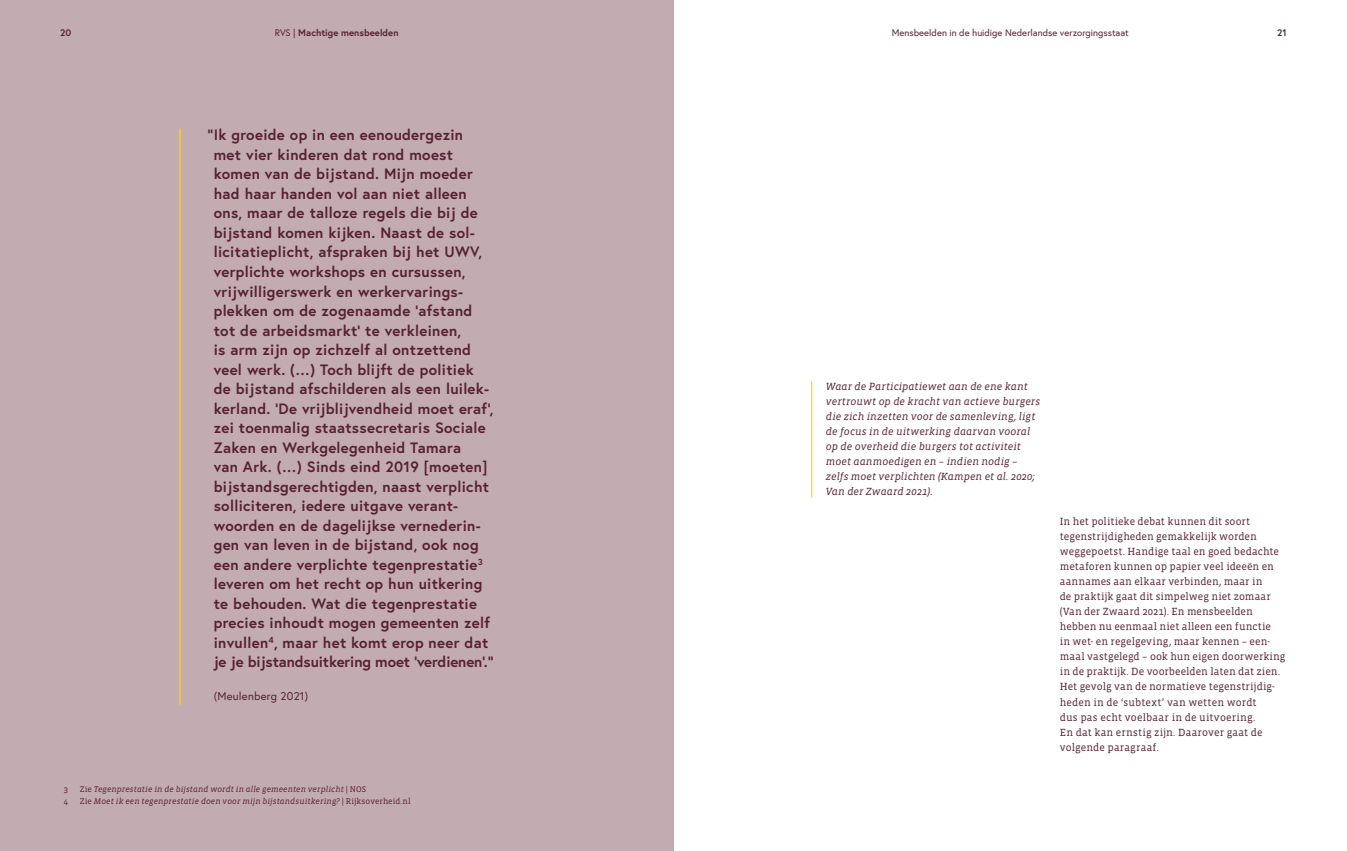
<style>
.page{position:relative;width:1347px;height:851px;background:#fff}
.page>*{position:absolute;margin:0;border:0;box-sizing:border-box;transform-origin:0 0}
.t1{font:700 15px/19.5px "Europa";letter-spacing:.02em;color:#572034}
.t2{font:11.25px "Europa";letter-spacing:.02em;color:#572034}
.body_text{font:10.62px/15px "Vista Slab OTCE";letter-spacing:.01em;color:#572034}
.Kader_lijn{font:italic 10.62px/15px "Vista Slab OTCE";color:#572034}
.t3{font:9.5px "Europa";color:#572034}
.page_numbers_and_sub{font:700 9.5px "Europa";letter-spacing:.005em;color:#572034}
.footnote_body{font:italic 8.5px "Vista Slab OTCE";letter-spacing:.005em;color:#572034}
.footnote_body-2{font:8.5px "Vista Slab OTCE";color:#572034}
.s1{font-weight:400}
.s2{font-style:normal}
</style>
<div class="page">
<div style="left:0;top:0;width:673px;height:850px;background:#c2acb1"></div>
<hr style="left:811px;top:381px;width:1px;height:116px;background:#ffdb00">
<hr style="left:179px;top:129px;width:2px;height:575px;background:#ffdb00">
<p class="page_numbers_and_sub" style="left:60px;top:26px;width:13px">20</p>
<p class="page_numbers_and_sub" style="left:275px;top:26px;width:125px"><span class="s1">RVS |</span> Machtige mensbeelden</p>
<p class="t3" style="left:891px;top:26px;width:238px">Mensbeelden in de huidige Nederlandse verzorgingsstaat</p>
<p class="page_numbers_and_sub" style="left:1277px;top:26px;width:11px">21</p>
<p class="t1" style="left:214px;top:125px;width:281px;text-indent:-6px">“Ik groeide op in een eenoudergezin met vier kinderen dat rond moest komen van de bijstand. Mijn moeder had haar handen vol aan niet alleen ons, maar de talloze regels die bij de bijstand komen kijken. Naast de sol&shy;licitatieplicht, afspraken bij het UWV, verplichte workshops en cursussen, vrijwilligerswerk en werkervarings&shy;plekken om de zogenaamde ‘afstand tot de arbeidsmarkt’ te verkleinen,<br>is arm zijn op zichzelf al ontzettend veel werk. (…) Toch blijft de politiek de bijstand afschilderen als een luilek&shy;kerland. ‘De vrijblijvendheid moet eraf’, zei toenmalig staatssecretaris Sociale Zaken en Werkgelegenheid Tamara<br>van Ark. (…) Sinds eind 2019 [moeten] bijstandsgerechtigden, naast verplicht solliciteren, iedere uitgave verant&shy;woorden en de dagelijkse vernederin&shy;gen van leven in de bijstand, ook nog een andere verplichte tegenprestatie<sup>3 </sup>leveren om het recht op hun uitkering te behouden. Wat die tegenprestatie precies inhoudt mogen gemeenten zelf invullen<sup>4</sup>, maar het komt erop neer dat je je bijstandsuitkering moet ‘verdienen’.”</p>
<p class="t2" style="left:214px;top:689px;width:96px">(Meulenberg 2021)</p>
<p class="footnote_body-2" style="left:64px;top:784px;width:6px">3</p>
<p class="footnote_body" style="left:80px;top:784px;width:288px"><span class="s2">Zie</span> Tegenprestatie in de bijstand wordt in alle gemeenten verplicht <span class="s2">| NOS</span></p>
<p class="footnote_body-2" style="left:64px;top:796px;width:6px">4</p>
<p class="footnote_body" style="left:80px;top:796px;width:332px"><span class="s2">Zie</span> Moet ik een tegenprestatie doen voor mijn bijstandsuitkering? <span class="s2">| Rijksoverheid.nl</span></p>
<p class="Kader_lijn" style="left:826px;top:379px;width:216px">Waar de Participatiewet aan de ene kant vertrouwt op de kracht van actieve burgers die zich inzetten voor de samenleving, ligt de focus in de uitwerking daarvan vooral op de overheid die burgers tot activiteit moet aanmoedigen en – indien nodig – zelfs moet verplichten (Kampen et al. 2020; Van der Zwaard 2021).</p>
<p class="body_text" style="left:1059px;top:514px;width:227px">In het politieke debat kunnen dit soort tegenstrijdigheden gemakkelijk worden weggepoetst. Handige taal en goed bedachte metaforen kunnen op papier veel ideeën en aannames aan elkaar verbinden, maar in<br>de praktijk gaat dit simpelweg niet zomaar (Van der Zwaard 2021). En mensbeelden hebben nu eenmaal niet alleen een functie<br>in wet- en regelgeving, maar kennen – een&shy;maal vastgelegd – ook hun eigen doorwerking in de praktijk. De voorbeelden laten dat zien.<br>Het gevolg van de normatieve tegenstrijdig&shy;heden in de ‘subtext’ van wetten wordt<br>dus pas echt voelbaar in de uitvoering.<br>En dat kan ernstig zijn. Daarover gaat de volgende paragraaf.</p>
</div>
